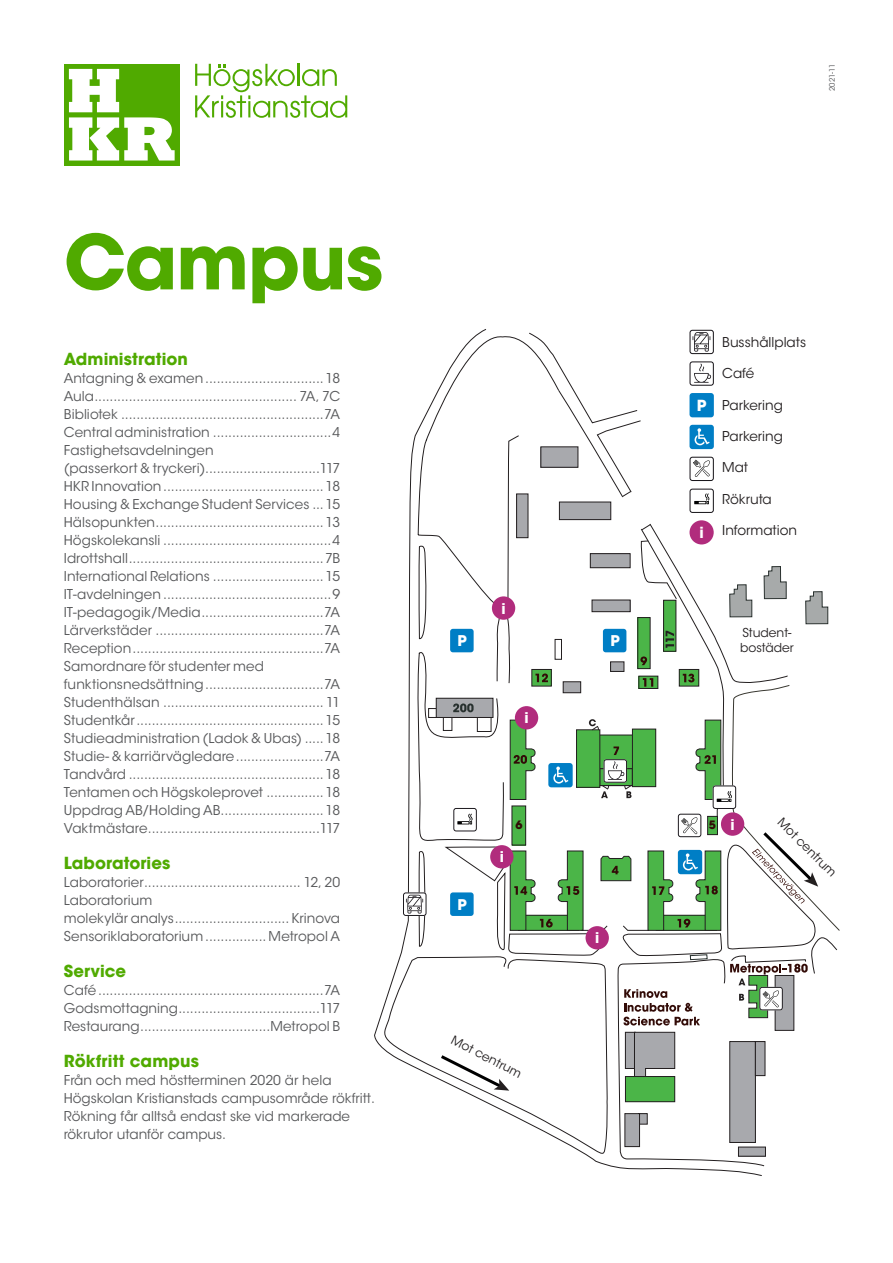
<style>
.page{position:relative;width:893px;height:1263px;background:#fff}
.page>*{position:absolute;margin:0;border:0;box-sizing:border-box;transform-origin:0 0}
.t1{font:700 75px "ITC Avant Garde Std";letter-spacing:-.015em;color:#50aa00}
.Innehåll_H1{font:700 16.5px "ITC Avant Garde Std";letter-spacing:.01em;color:#50aa00}
.Innehåll_H2{font:700 16.5px "ITC Avant Garde Std";letter-spacing:.005em;color:#50aa00}
.t2{font:700 15.15px "ITC Avant Garde Std";color:#fff}
.t3{font:700 14.7px "ITC Avant Garde Std";color:#fff}
.Innehåll_H2-2{font:13.5px/18px "ITC Avant Garde Std";letter-spacing:.005em;color:#57585a}
.t4{font:13.5px "ITC Avant Garde Std";color:#231f20}
.t5{font:12.3px/14.7px "ITC Avant Garde Std";color:#231f20}
.t6{font:700 11.55px "ITC Avant Garde Std";color:#320b07}
.bröd{font:7.5px "ITC Avant Garde Std";letter-spacing:.005em;color:#57585a}
.s1{font-weight:700;font-size:15.15px;color:#fff}
</style>
<div class="page">
<svg style="left:374px;top:420px;width:463px;height:746px"></svg>
<svg style="left:426px;top:332px;width:133px;height:109px"></svg>
<div style="left:555px;top:639px;width:7px;height:21px;border:1px solid #231f20"></div>
<svg style="left:438px;top:1052px;width:71px;height:39px"></svg>
<div style="left:639px;top:1113px;width:8px;height:11px;background:#a8a9ad"></div>
<div style="left:638px;top:1113px;width:9px;height:11px;border:1px solid #231f20"></div>
<div style="left:590px;top:554px;width:40px;height:14px;background:#a8a9ad"></div>
<div style="left:590px;top:553px;width:40px;height:15px;border:1px solid #231f20"></div>
<div style="left:611px;top:662px;width:13px;height:9px;background:#a8a9ad"></div>
<div style="left:610px;top:662px;width:14px;height:10px;border:1px solid #231f20"></div>
<div style="left:592px;top:600px;width:38px;height:12px;background:#a8a9ad"></div>
<div style="left:592px;top:600px;width:38px;height:12px;border:1px solid #231f20"></div>
<div style="left:625px;top:1113px;width:14px;height:33px;background:#a8a9ad"></div>
<div style="left:625px;top:1113px;width:15px;height:34px;border:1px solid #231f20"></div>
<div style="left:775px;top:975px;width:19px;height:55px;background:#a8a9ad"></div>
<div style="left:775px;top:975px;width:19px;height:56px;border:1px solid #231f20"></div>
<div style="left:730px;top:1041px;width:25px;height:101px;background:#a8a9ad"></div>
<div style="left:729px;top:1041px;width:27px;height:102px;border:1px solid #231f20"></div>
<div style="left:755px;top:1041px;width:10px;height:34px;background:#a8a9ad"></div>
<div style="left:755px;top:1041px;width:10px;height:35px;border:1px solid #231f20"></div>
<div style="left:738px;top:1147px;width:27px;height:9px;background:#a8a9ad"></div>
<div style="left:436px;top:698px;width:57px;height:19px;background:#a8a9ad"></div>
<div style="left:436px;top:698px;width:57px;height:20px;border:1px solid #231f20"></div>
<svg style="left:623px;top:989px;width:77px;height:36px"></svg>
<svg style="left:618px;top:488px;width:39px;height:44px"></svg>
<svg style="left:666px;top:631px;width:8px;height:17px"></svg>
<svg style="left:690px;top:954px;width:17px;height:6px"></svg>
<div style="left:450px;top:892px;width:24px;height:24px;background:#007ec5;border-radius:3px"></div>
<div style="left:450px;top:629px;width:24px;height:23px;background:#007ec5;border-radius:3px"></div>
<div style="left:603px;top:629px;width:23px;height:23px;background:#007ec5;border-radius:3px"></div>
<div style="left:490px;top:845px;width:23px;height:23px;background:#b12c7d;border-radius:50%"></div>
<div style="left:585px;top:926px;width:24px;height:23px;background:#b12c7d;border-radius:50%"></div>
<div style="left:492px;top:596px;width:23px;height:24px;background:#b12c7d;border-radius:50%"></div>
<svg style="left:730px;top:964px;width:78px;height:54px"></svg>
<svg style="left:403px;top:892px;width:23px;height:24px"></svg>
<svg style="left:640px;top:656px;width:7px;height:9px"></svg>
<svg style="left:428px;top:703px;width:64px;height:29px"></svg>
<svg style="left:729px;top:584px;width:23px;height:33px"></svg>
<svg style="left:764px;top:566px;width:23px;height:33px"></svg>
<svg style="left:805px;top:591px;width:23px;height:33px"></svg>
<svg style="left:453px;top:808px;width:24px;height:23px"></svg>
<div style="left:689px;top:393px;width:25px;height:24px;background:#007ec5;border-radius:3px"></div>
<svg style="left:689px;top:330px;width:25px;height:24px"></svg>
<svg style="left:689px;top:361px;width:25px;height:25px"></svg>
<svg style="left:689px;top:457px;width:25px;height:24px"></svg>
<div style="left:689px;top:520px;width:25px;height:24px;background:#b12c7d;border-radius:50%"></div>
<svg style="left:689px;top:489px;width:25px;height:24px"></svg>
<div style="left:689px;top:425px;width:25px;height:24px;background:#007ec5;border-radius:3px"></div>
<svg style="left:695px;top:428px;width:15px;height:17px"></svg>
<svg style="left:509px;top:673px;width:331px;height:258px"></svg>
<div style="left:64px;top:64px;width:116px;height:102px;background:#50aa00"></div>
<svg style="left:69px;top:69px;width:106px;height:92px"></svg>
<svg style="left:195px;top:64px;width:152px;height:54px"></svg>
<h1 class="t1" style="left:64px;top:213px;width:321px">Campus</h1>
<p class="Innehåll_H1" style="left:64px;top:348px;width:126px">Administration</p>
<p class="Innehåll_H2-2" style="left:64px;top:369px;width:278px">Antagning &amp; examen...............................18</p>
<p class="Innehåll_H2-2" style="left:64px;top:387px;width:278px">Aula..................................................... 7A, 7C</p>
<p class="Innehåll_H2-2" style="left:64px;top:405px;width:278px">Bibliotek .....................................................7A</p>
<p class="Innehåll_H2-2" style="left:64px;top:423px;width:278px">Central administration ...............................4</p>
<p class="Innehåll_H2-2" style="left:64px;top:441px;width:278px">Fastighetsavdelningen<br>(passerkort &amp; tryckeri)..............................117</p>
<p class="Innehåll_H2-2" style="left:64px;top:477px;width:278px">HKR Innovation..........................................18</p>
<p class="Innehåll_H2-2" style="left:64px;top:495px;width:278px">Housing &amp; Exchange Student Services ...15</p>
<p class="Innehåll_H2-2" style="left:64px;top:513px;width:278px">Hälsopunkten............................................13</p>
<p class="Innehåll_H2-2" style="left:64px;top:531px;width:278px">Högskolekansli ............................................4</p>
<p class="Innehåll_H2-2" style="left:64px;top:549px;width:278px">Idrottshall...................................................7B</p>
<p class="Innehåll_H2-2" style="left:64px;top:567px;width:278px">International Relations .............................15</p>
<p class="Innehåll_H2-2" style="left:64px;top:585px;width:278px">IT-avdelningen ............................................9</p>
<p class="Innehåll_H2-2" style="left:64px;top:603px;width:278px">IT-pedagogik/Media................................7A</p>
<p class="Innehåll_H2-2" style="left:64px;top:621px;width:278px">Lärverkstäder ............................................7A</p>
<p class="Innehåll_H2-2" style="left:64px;top:639px;width:278px">Reception..................................................7A</p>
<p class="Innehåll_H2-2" style="left:64px;top:657px;width:278px">Samordnare för studenter med funktionsnedsättning...............................7A</p>
<p class="Innehåll_H2-2" style="left:64px;top:693px;width:278px">Studenthälsan .......................................... 11</p>
<p class="Innehåll_H2-2" style="left:64px;top:711px;width:278px">Studentkår.................................................15</p>
<p class="Innehåll_H2-2" style="left:64px;top:729px;width:278px">Studieadministration (Ladok &amp; Ubas) .....18</p>
<p class="Innehåll_H2-2" style="left:64px;top:747px;width:278px">Studie- &amp; karriärvägledare.......................7A</p>
<p class="Innehåll_H2-2" style="left:64px;top:765px;width:278px">Tandvård ...................................................18</p>
<p class="Innehåll_H2-2" style="left:64px;top:783px;width:278px">Tentamen och Högskoleprovet ...............18</p>
<p class="Innehåll_H2-2" style="left:64px;top:801px;width:278px">Uppdrag AB/Holding AB...........................18</p>
<p class="Innehåll_H2-2" style="left:64px;top:819px;width:278px">Vaktmästare.............................................117</p>
<p class="Innehåll_H2" style="left:64px;top:852px;width:108px">Laboratories</p>
<p class="Innehåll_H2-2" style="left:64px;top:873px;width:278px">Laboratorier......................................... 12, 20</p>
<p class="Innehåll_H2-2" style="left:64px;top:891px;width:278px">Laboratorium<br>molekylär analys..............................Krinova</p>
<p class="Innehåll_H2-2" style="left:64px;top:927px;width:278px">Sensoriklaboratorium................ Metropol A</p>
<p class="Innehåll_H2" style="left:64px;top:960px;width:64px">Service</p>
<p class="Innehåll_H2-2" style="left:64px;top:981px;width:278px">Café ...........................................................7A</p>
<p class="Innehåll_H2-2" style="left:64px;top:999px;width:278px">Godsmottagning.....................................117</p>
<p class="Innehåll_H2-2" style="left:64px;top:1017px;width:278px">Restaurang..................................Metropol B</p>
<p class="Innehåll_H1" style="left:64px;top:1050px;width:137px">Rökfritt campus</p>
<p class="Innehåll_H2-2" style="left:64px;top:1071px;width:313px">Från och med höstterminen 2020 är hela<br>Högskolan Kristianstads campusområde rökfritt.<br>Rökning får alltså endast ske vid markerade</p>
<p class="Innehåll_H2-2" style="left:64px;top:1125px;width:164px">rökrutor utanför campus.</p>
<p class="bröd" style="left:827px;top:91px;width:29px;rotate:-90deg">2021-11</p>
<p class="t3" style="left:501px;top:599px;width:6px">i</p>
<p class="t3" style="left:458px;top:631px;width:11px">P</p>
<p class="t3" style="left:610px;top:631px;width:11px">P</p>
<p class="t3" style="left:524px;top:708px;width:6px">i</p>
<p class="t4" style="left:722px;top:334px;width:85px">Busshållplats</p>
<p class="t4" style="left:722px;top:365px;width:33px">Café</p>
<p class="t4" style="left:722px;top:397px;width:62px">Parkering</p>
<p class="t4" style="left:722px;top:428px;width:62px">Parkering</p>
<p class="t4" style="left:722px;top:459px;width:27px">Mat</p>
<p class="t4" style="left:722px;top:490px;width:51px">Rökruta</p>
<p class="t4" style="left:699px;top:522px;width:99px"><span class="s1">i</span> Information</p>
<p class="t2" style="left:697px;top:396px;width:11px">P</p>
<p class="t5" style="left:740px;top:625px;width:55px">Student&shy;bostäder</p>
<p class="t3" style="left:458px;top:895px;width:11px">P</p>
<p class="t3" style="left:500px;top:847px;width:6px">i</p>
<p class="t6" style="left:515px;top:817px;width:9px">6</p>
<p class="t6" style="left:709px;top:817px;width:9px">5</p>
<p class="t3" style="left:730px;top:815px;width:6px">i</p>
<p class="t3" style="left:595px;top:928px;width:6px">i</p>
<p class="t5" style="left:456px;top:1033px;width:79px;rotate:27deg">Mot centrum</p>
<p class="t5" style="left:785px;top:815px;width:79px;rotate:45deg">Mot centrum</p>
</div>
